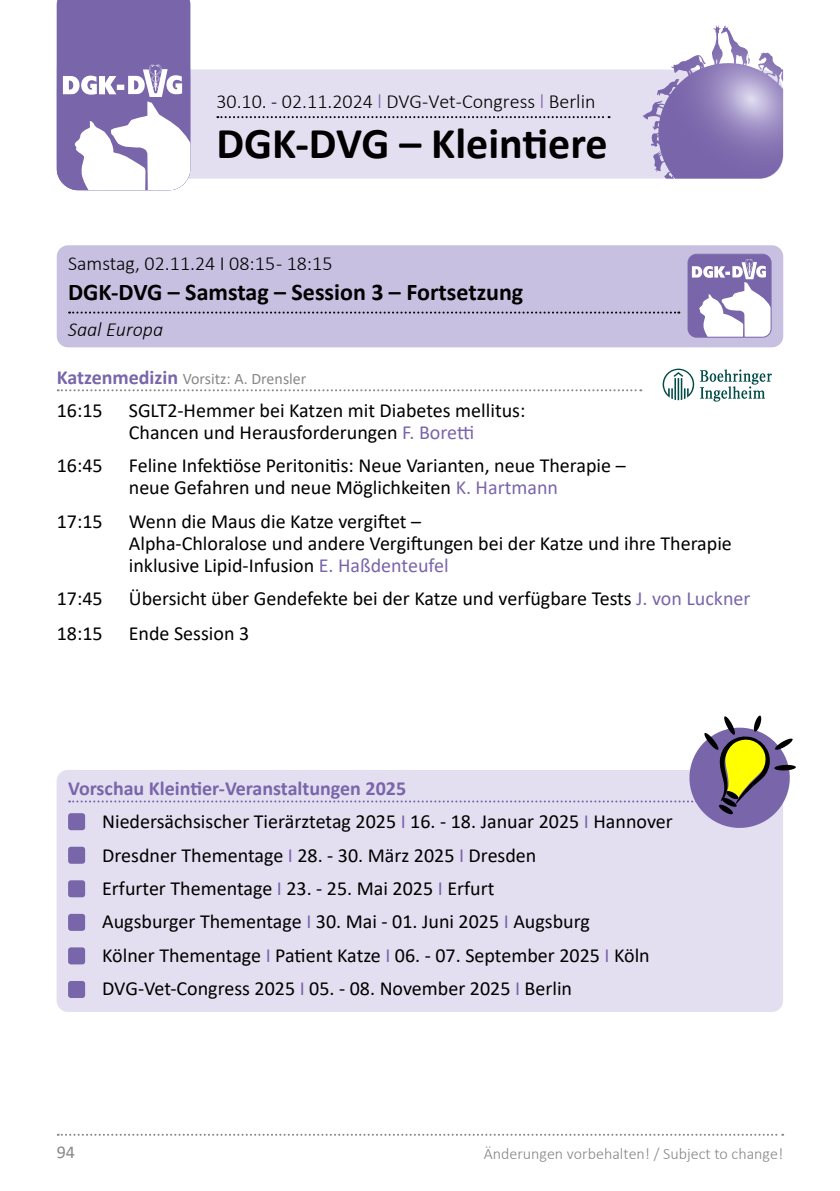
<style>
.page{position:relative;width:840px;height:1191px;background:#fff}
.page>*{position:absolute;margin:0;border:0;box-sizing:border-box;transform-origin:0 0}
.t1{font:700 44px "Calibri";color:#000}
.t2{font:700 24px "Calibri";color:#000}
.t3{font:20px/33.4px "Calibri";color:#000}
.t4{font:300 20px "Calibri";color:#000}
.t5{font:italic 300 20px "Calibri";color:#000}
.t6{font:18px "Calibri";color:#878787}
.t7{font:300 16px "Calibri";color:#878787}
.t8{font:16px "Calibri";color:#878787}
.s1{color:#7965aa}
.s2{font-weight:700;font-size:20px;color:#7965aa}
.s3{font-weight:700;color:#7965aa}
</style>
<div class="page">
<svg style="left:58px;top:1133px;width:724px;height:2px"></svg>
<div style="left:57px;top:770px;width:725px;height:242px;background:#e3dff0;border-radius:11px"></div>
<svg style="left:57px;top:69px;width:725px;height:110px;background:#d5cfe7"></svg>
<svg style="left:57px;top:0;width:133px;height:190px"></svg>
<svg style="left:642px;top:26px;width:74px;height:104px"></svg>
<svg style="left:217px;top:116px;width:392px;height:2px"></svg>
<svg style="left:68px;top:813px;width:17px;height:17px"></svg>
<div style="left:68px;top:947px;width:17px;height:17px;background:#7965aa;border-radius:3px"></div>
<div style="left:68px;top:914px;width:17px;height:17px;background:#7965aa;border-radius:3px"></div>
<div style="left:68px;top:880px;width:17px;height:17px;background:#7965aa;border-radius:3px"></div>
<div style="left:68px;top:846px;width:17px;height:17px;background:#7965aa;border-radius:3px"></div>
<svg style="left:58px;top:389px;width:583px;height:2px"></svg>
<div style="left:57px;top:245px;width:725px;height:102px;background:#c8c0e0;border-radius:11px"></div>
<svg style="left:69px;top:311px;width:610px;height:2px"></svg>
<svg style="left:689px;top:254px;width:81px;height:83px;background:#b8aed2"></svg>
<div style="left:687px;top:254px;width:84px;height:84px;border:1px solid #7965aa;border-radius:9px"></div>
<svg style="left:662px;top:369px;width:31px;height:31px"></svg>
<svg style="left:700px;top:369px;width:71px;height:32px"></svg>
<svg style="left:69px;top:715px;width:726px;height:119px"></svg>
<div style="left:68px;top:981px;width:17px;height:17px;background:#7965aa;border-radius:3px"></div>
<p class="t4" style="left:216px;top:89px;width:380px">30.10. - 02.11.2024 <span class="s1">l</span> DVG-Vet-Congress <span class="s1">l</span> Berlin</p>
<h1 class="t1" style="left:216px;top:112px;width:392px">DGK-DVG – Kleintiere</h1>
<p class="t4" style="left:68px;top:251px;width:266px">Samstag, 02.11.24 I 08:15 - 18:15</p>
<p class="t2" style="left:68px;top:275px;width:456px">DGK-DVG – Samstag – Session 3 – Fortsetzung</p>
<p class="t5" style="left:68px;top:317px;width:96px">Saal Europa</p>
<p class="t8" style="left:57px;top:367px;width:251px"><span class="s2">Katzenmedizin</span> Vorsitz: A. Drensler</p>
<p class="t3" style="left:57px;top:393px;width:47px">16:15</p>
<p class="t3" style="left:129px;top:399px;width:398px;line-height:22px">SGLT2-Hemmer bei Katzen mit Diabetes mellitus:<br>Chancen und Herausforderungen <span class="s1">F. Boretti</span></p>
<p class="t3" style="left:57px;top:448px;width:47px">16:45</p>
<p class="t3" style="left:129px;top:454px;width:498px;line-height:22px">Feline Infektiöse Peritonitis: Neue Varianten, neue Therapie – neue Gefahren und neue Möglichkeiten <span class="s1">K. Hartmann</span></p>
<p class="t3" style="left:57px;top:504px;width:47px">17:15</p>
<p class="t3" style="left:129px;top:509px;width:604px;line-height:22px">Wenn die Maus die Katze vergiftet –<br>Alpha-Chloralose und andere Vergiftungen bei der Katze und ihre Therapie inklusive Lipid-Infusion <span class="s1">E. Haßdenteufel</span></p>
<p class="t3" style="left:57px;top:581px;width:47px">17:45</p>
<p class="t3" style="left:129px;top:581px;width:622px">Übersicht über Gendefekte bei der Katze und verfügbare Tests <span class="s1">J. von Luckner</span></p>
<p class="t3" style="left:57px;top:616px;width:47px">18:15</p>
<p class="t3" style="left:129px;top:616px;width:122px">Ende Session 3</p>
<p class="t3" style="left:102px;top:771px;width:572px;text-indent:-34px"><span class="s3">Vorschau Kleintier-Veranstaltungen 2025<br></span>Niedersächsischer Tierärztetag 2025 <span class="s1">I</span> 16. - 18. Januar 2025 <span class="s1">I</span> Hannover Dresdner Thementage <span class="s1">I</span> 28. - 30. März 2025 <span class="s1">I</span> Dresden<br>Erfurter Thementage <span class="s1">I</span> 23. - 25. Mai 2025 <span class="s1">I</span> Erfurt<br>Augsburger Thementage <span class="s1">I</span> 30. Mai - 01. Juni 2025 <span class="s1">I</span> Augsburg<br>Kölner Thementage <span class="s1">I</span> Patient Katze <span class="s1">I</span> 06. - 07. September 2025 <span class="s1">I</span> Köln DVG-Vet-Congress 2025 <span class="s1">I</span> 05. - 08. November 2025 <span class="s1">I</span> Berlin</p>
<p class="t6" style="left:57px;top:1139px;width:20px">94</p>
<p class="t7" style="left:483px;top:1143px;width:301px">Änderungen vorbehalten! / Subject to change!</p>
</div>
